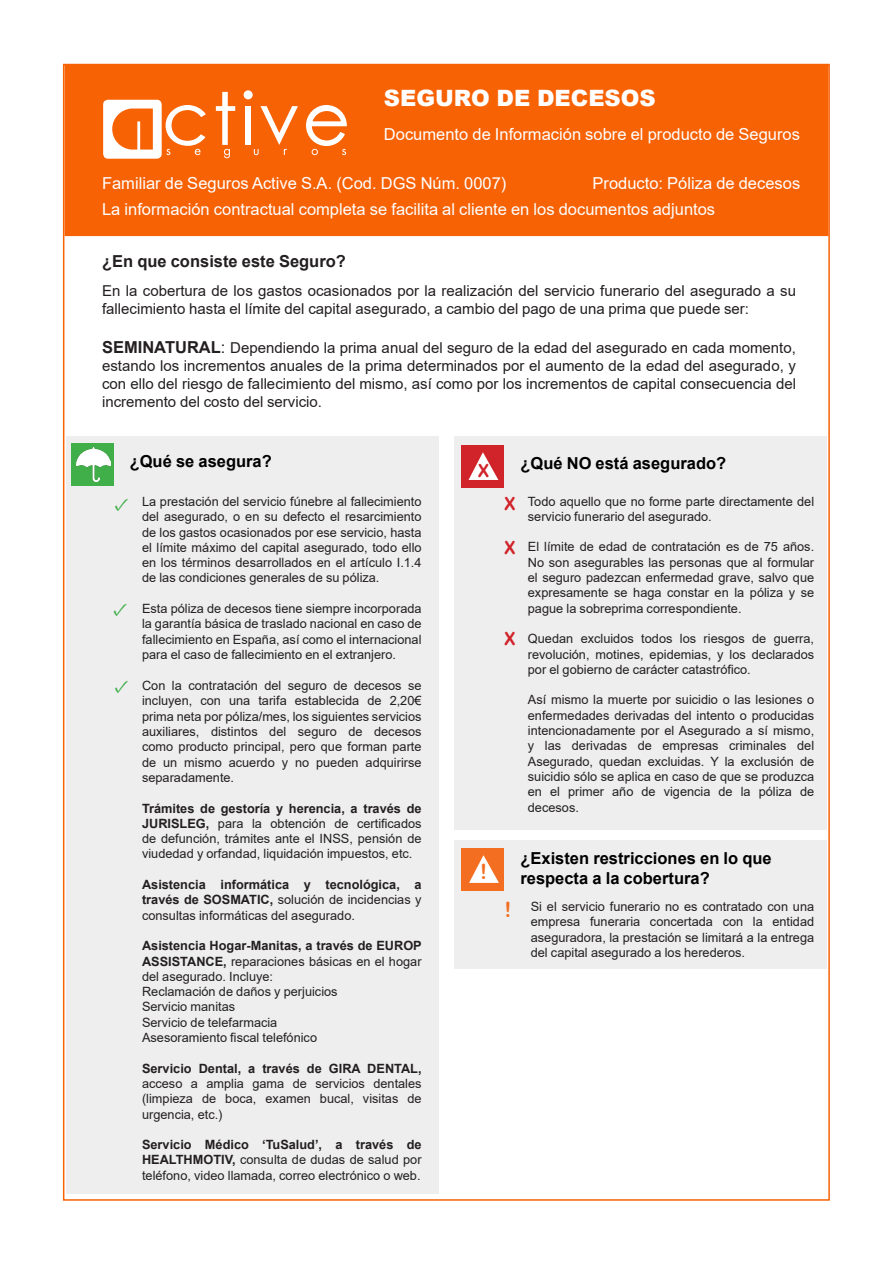
<style>
.page{position:relative;width:893px;height:1263px;background:#fff}
.page>*{position:absolute;margin:0;border:0;box-sizing:border-box;transform-origin:0 0}
.t1{font:900 22.5px "Arial";color:#fff}
.t2{font:21px "Arial Rounded MT Bold";color:#f36e21}
.t3{font:18px "Arial Rounded MT Bold";color:#d1232a}
.t4{font:18px "Minion Pro";color:#40ae49;scale:1.19 1}
.t5{font:16.5px "Arial";color:#fff}
.t6{font:700 16.5px/19.8px "Arial";color:#000}
.t7{font:700 16.5px "Arial";color:#231f20}
.t8{font:15px/18px "Arial";color:#231f20}
.t9{font:12.75px/15.3px "Arial";color:#231f20;text-align:justify}
.t10{font:700 12.75px/15.3px "Arial";color:#231f20;text-align:justify}
.s1{font-weight:700;font-size:16.5px}
.s2{font-size:16.5px}
.s3{font-weight:700}
.s4{font-weight:400}
</style>
<div class="page">
<div style="left:63px;top:63px;width:767px;height:175px;background:#f76205;border:2px solid #fff"></div>
<div style="left:66px;top:436px;width:372px;height:758px;background:#eee"></div>
<div style="left:71px;top:443px;width:42px;height:43px;background:#40ae49"></div>
<img style="left:76px;top:448px;width:34px;height:34px">
<div style="left:455px;top:437px;width:372px;height:393px;background:#eee"></div>
<div style="left:455px;top:840px;width:372px;height:129px;background:#eee"></div>
<div style="left:462px;top:445px;width:42px;height:42px;background:#d1232a"></div>
<div style="left:462px;top:848px;width:42px;height:42px;background:#f36e21"></div>
<svg style="left:468px;top:452px;width:30px;height:28px"></svg>
<svg style="left:469px;top:855px;width:30px;height:28px"></svg>
<div style="left:246px;top:106px;width:5px;height:39px;background:#fff"></div>
<div style="left:244px;top:90px;width:9px;height:9px;background:#fff;border-radius:50%"></div>
<svg style="left:216px;top:92px;width:19px;height:66px"></svg>
<svg style="left:306px;top:105px;width:41px;height:50px"></svg>
<svg style="left:254px;top:106px;width:44px;height:49px"></svg>
<svg style="left:103px;top:100px;width:103px;height:59px"></svg>
<p class="t1" style="left:384px;top:82px;width:273px">SEGURO DE DECESOS</p>
<p class="t5" style="left:384px;top:123px;width:417px">Documento de Información sobre el producto de Seguros</p>
<p class="t5" style="left:102px;top:171px;width:406px">Familiar de Seguros Active S.A. (Cod. DGS Núm. 0007)</p>
<p class="t5" style="left:102px;top:198px;width:615px">La información contractual completa se facilita al cliente en los documentos adjuntos</p>
<p class="t5" style="left:592px;top:171px;width:209px">Producto: Póliza de decesos</p>
<p class="t7" style="left:102px;top:250px;width:245px">¿En que consiste este Seguro?</p>
<p class="t8" style="left:102px;top:282px;width:695px">En la cobertura de los gastos ocasionados por la realización del servicio funerario del asegurado a su fallecimiento hasta el límite del capital asegurado, a cambio del pago de una prima que puede ser:</p>
<p class="t8" style="left:102px;top:339px;width:695px;text-align:justify"><span class="s1">SEMINATURAL</span><span class="s2">:</span> Dependiendo la prima anual del seguro de la edad del asegurado en cada momento, estando los incrementos anuales de la prima determinados por el aumento de la edad del asegurado, y con ello del riesgo de fallecimiento del mismo, así como por los incrementos de capital consecuencia del incremento del costo del servicio.</p>
<p class="t6" style="left:130px;top:451px;width:144px">¿Qué se asegura?</p>
<p class="t4" style="left:115px;top:492px;width:14px">✓</p>
<p class="t4" style="left:113px;top:597px;width:14px">✓</p>
<p class="t4" style="left:115px;top:675px;width:14px">✓</p>
<p class="t9" style="left:142px;top:494px;width:281px">La prestación del servicio fúnebre al fallecimiento del asegurado, o en su defecto el resarcimiento de los gastos ocasionados por ese servicio, hasta el límite máximo del capital asegurado, todo ello en los términos desarrollados en el artículo I.1.4 de las condiciones generales de su póliza.</p>
<p class="t9" style="left:142px;top:601px;width:281px">Esta póliza de decesos tiene siempre incorporada la garantía básica de traslado nacional en caso de fallecimiento en España, así como el internacional para el caso de fallecimiento en el extranjero.</p>
<p class="t9" style="left:142px;top:678px;width:281px">Con la contratación del seguro de decesos se incluyen, con una tarifa establecida de 2,20€ prima neta por póliza/mes, los siguientes servicios auxiliares, distintos del seguro de decesos como producto principal, pero que forman parte de un mismo acuerdo y no pueden adquirirse separadamente.</p>
<p class="t9" style="left:142px;top:800px;width:281px"><span class="s3">Trámites de gestoría y herencia, a través de JURISLEG,</span> para la obtención de certificados de defunción, trámites ante el INSS, pensión de viudedad y orfandad, liquidación impuestos, etc.</p>
<p class="t9" style="left:142px;top:877px;width:281px"><span class="s3">Asistencia informática y tecnológica, a través de SOSMATIC,</span> solución de incidencias y consultas informáticas del asegurado.</p>
<p class="t10" style="left:142px;top:938px;width:281px">Asistencia Hogar-Manitas, a través de EUROP ASSISTANCE, <span class="s4">reparaciones básicas en el hogar del asegurado. Incluye:</span></p>
<p class="t9" style="left:142px;top:984px;width:197px">Reclamación de daños y perjuicios</p>
<p class="t9" style="left:142px;top:999px;width:95px">Servicio manitas</p>
<p class="t9" style="left:142px;top:1014px;width:137px">Servicio de telefarmacia</p>
<p class="t9" style="left:142px;top:1030px;width:177px">Asesoramiento fiscal telefónico</p>
<p class="t9" style="left:142px;top:1060px;width:281px"><span class="s3">Servicio Dental, a través de GIRA DENTAL, </span>acceso a amplia gama de servicios dentales (limpieza de boca, examen bucal, visitas de urgencia, etc.)</p>
<p class="t9" style="left:142px;top:1137px;width:281px"><span class="s3">Servicio Médico ‘TuSalud’, a través de HEALTHMOTIV,</span> consulta de dudas de salud por teléfono, video llamada, correo electrónico o web.</p>
<p class="t3" style="left:478px;top:460px;width:12px">X</p>
<p class="t6" style="left:520px;top:454px;width:207px">¿Qué NO está asegurado?</p>
<p class="t3" style="left:504px;top:493px;width:12px">X</p>
<p class="t9" style="left:528px;top:493px;width:288px">Todo aquello que no forme parte directamente del servicio funerario del asegurado.</p>
<p class="t9" style="left:528px;top:539px;width:288px">El límite de edad de contratación es de 75 años.<br>No son asegurables las personas que al formular el seguro padezcan enfermedad grave, salvo que expresamente se haga constar en la póliza y se pague la sobreprima correspondiente.</p>
<p class="t9" style="left:528px;top:631px;width:288px">Quedan excluidos todos los riesgos de guerra, revolución, motines, epidemias, y los declarados por el gobierno de carácter catastrófico.</p>
<p class="t9" style="left:528px;top:692px;width:288px">Así mismo la muerte por suicidio o las lesiones o enfermedades derivadas del intento o producidas intencionadamente por el Asegurado a sí mismo, y las derivadas de empresas criminales del Asegurado, quedan excluidas. Y la exclusión de suicidio sólo se aplica en caso de que se produzca en el primer año de vigencia de la póliza de decesos.</p>
<p class="t3" style="left:504px;top:537px;width:12px">X</p>
<p class="t3" style="left:504px;top:628px;width:12px">X</p>
<p class="t2" style="left:480px;top:859px;width:8px">!</p>
<p class="t2" style="left:504px;top:897px;width:8px">!</p>
<p class="t6" style="left:520px;top:849px;width:253px">¿Existen restricciones en lo que respecta a la cobertura?</p>
<p class="t9" style="left:531px;top:899px;width:285px">Si el servicio funerario no es contratado con una empresa funeraria concertada con la entidad aseguradora, la prestación se limitará a la entrega del capital asegurado a los herederos.</p>
</div>
